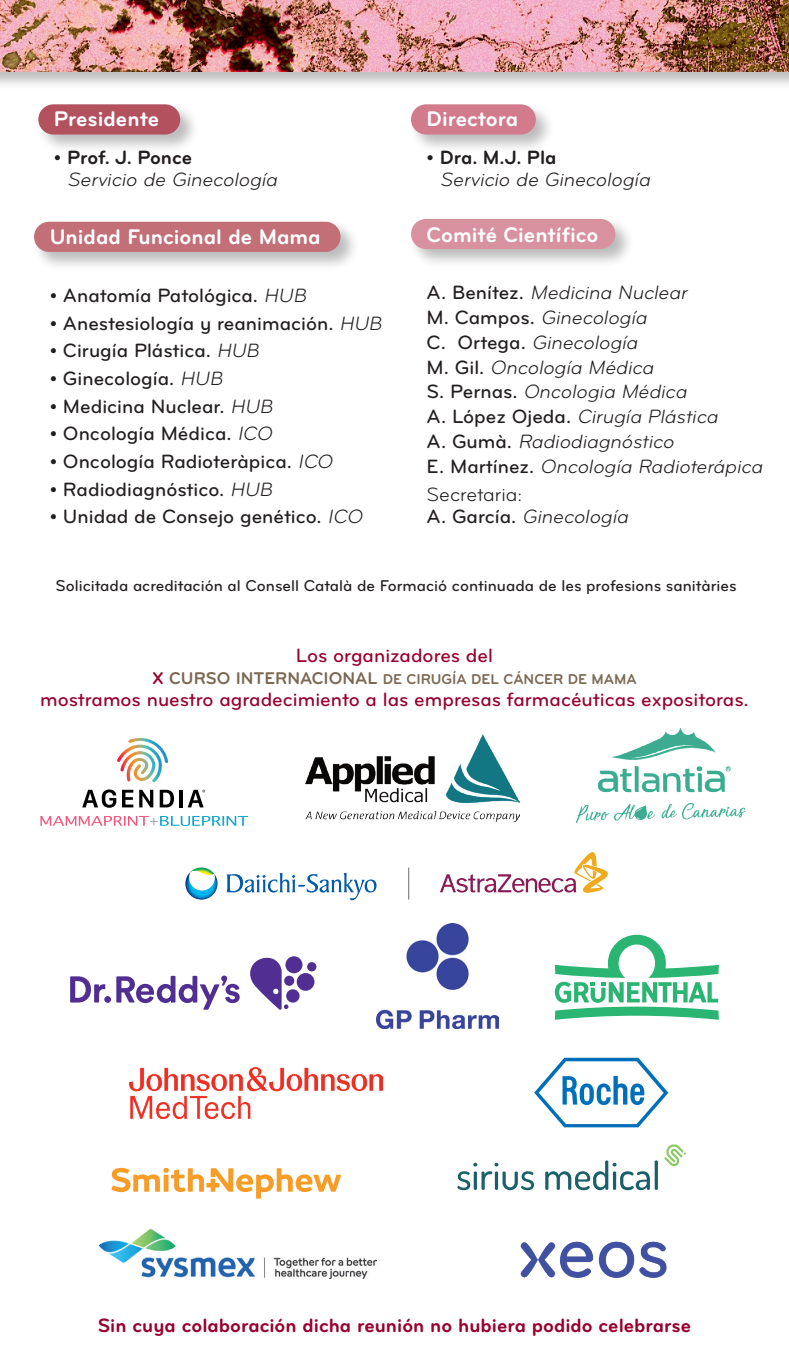
<style>
.page{position:relative;width:789px;height:1361px;background:#fff}
.page>*{position:absolute;margin:0;border:0;box-sizing:border-box;transform-origin:0 0}
.t1{font:22px "Bryant Bold Alt No 1";color:#fff}
.t2{font:italic 20px/24.8px "Bryant Regular Alt No 1";color:#231f20}
.t3{font:20px "Bryant Medium Alt No 1";color:#231f20}
.t4{font:20px "Bryant Medium Alt No 1";color:#98012d}
.t5{font:20px "Bryant Bold Alt No 1";color:#98012d}
.t6{font:20px/22px "Bryant Regular Alt No 1";color:#231f20}
.t7{font:20px "Bryant Bold Alt No 1";color:#231f20}
.t8{font:16.2px "Bryant Medium Alt No 1";color:#231f20}
.t9{font:14.8px "Bryant Bold Alt No 1";color:#7c6954}
.s1{font-family:"Bryant Bold Alt No 1"}
.s2{font-family:"Bryant Regular Alt No 1";font-style:italic}
.s3{font-family:"Bryant Medium Alt No 1";font-style:normal}
.s4{font-family:"Bryant Medium Alt No 1"}
.s5{font-style:italic}
.s6{font-size:17.6px;color:#98012d}
.s7{font-size:17.6px}
</style>
<div class="page">
<div style="left:0;top:0;width:788px;height:91px;background:#231f20;opacity:.3"></div>
<img style="left:0;top:0;width:788px;height:72px">
<div style="left:36px;top:102px;width:163px;height:52px;background:#231f20;opacity:.3"></div>
<div style="left:38px;top:104px;width:142px;height:31px;background:#b4515f;border-radius:15px"></div>
<div style="left:32px;top:219px;width:327px;height:52px;background:#231f20;opacity:.3"></div>
<div style="left:34px;top:222px;width:306px;height:30px;background:#c26f77;border-radius:15px"></div>
<div style="left:409px;top:102px;width:145px;height:52px;background:#231f20;opacity:.3"></div>
<div style="left:411px;top:104px;width:124px;height:31px;background:#d17b8c;border-radius:15px"></div>
<div style="left:409px;top:216px;width:224px;height:52px;background:#231f20;opacity:.3"></div>
<div style="left:411px;top:219px;width:204px;height:30px;background:#d8929f;border-radius:15px"></div>
<svg style="left:664px;top:1144px;width:21px;height:22px"></svg>
<svg style="left:457px;top:1162px;width:76px;height:28px"></svg>
<svg style="left:545px;top:1160px;width:112px;height:30px"></svg>
<svg style="left:111px;top:1168px;width:230px;height:30px"></svg>
<svg style="left:185px;top:852px;width:423px;height:49px"></svg>
<hr style="left:408px;top:867px;width:1px;height:32px;background:#6c6d70">
<img style="left:99px;top:1229px;width:277px;height:49px">
<img style="left:520px;top:1241px;width:146px;height:37px">
<svg style="left:534px;top:1058px;width:134px;height:69px"></svg>
<img style="left:129px;top:1068px;width:253px;height:51px">
<div style="left:284px;top:975px;width:10px;height:11px;background:#502e92;border-radius:50%"></div>
<div style="left:285px;top:956px;width:17px;height:17px;background:#502e92;border-radius:50%"></div>
<div style="left:307px;top:962px;width:9px;height:9px;background:#502e92;border-radius:50%"></div>
<div style="left:296px;top:973px;width:18px;height:18px;background:#502e92;border-radius:50%"></div>
<div style="left:286px;top:989px;width:13px;height:13px;background:#502e92;border-radius:50%"></div>
<svg style="left:250px;top:957px;width:38px;height:52px"></svg>
<svg style="left:116px;top:975px;width:123px;height:34px"></svg>
<div style="left:104px;top:996px;width:7px;height:7px;background:#502e92;border-radius:50%"></div>
<svg style="left:70px;top:976px;width:35px;height:26px"></svg>
<img style="left:376px;top:923px;width:121px;height:105px">
<svg style="left:554px;top:935px;width:164px;height:85px"></svg>
<svg style="left:82px;top:789px;width:34px;height:19px"></svg>
<svg style="left:122px;top:790px;width:11px;height:17px"></svg>
<svg style="left:139px;top:790px;width:14px;height:17px"></svg>
<svg style="left:160px;top:790px;width:14px;height:17px"></svg>
<hr style="left:179px;top:790px;width:4px;height:17px;background:#000001">
<svg style="left:188px;top:790px;width:17px;height:17px"></svg>
<svg style="left:117px;top:738px;width:51px;height:44px"></svg>
<svg style="left:40px;top:816px;width:208px;height:10px"></svg>
<img style="left:305px;top:735px;width:214px;height:86px">
<img style="left:576px;top:727px;width:170px;height:96px">
<p class="t1" style="left:54px;top:107px;width:107px">Presidente</p>
<p class="t7" style="left:54px;top:147px;width:140px">• Prof. J. Ponce</p>
<p class="t2" style="left:67px;top:168px;width:215px">Servicio de Ginecología</p>
<p class="t1" style="left:50px;top:225px;width:272px">Unidad Funcional de Mama</p>
<p class="t3" style="left:50px;top:285px;width:261px"><span class="s1">•</span> Anatomía Patológica. <span class="s2">HUB</span></p>
<p class="t3" style="left:50px;top:312px;width:337px"><span class="s1">•</span> Anestesiología y reanimación. <span class="s2">HUB</span></p>
<p class="t3" style="left:50px;top:340px;width:214px"><span class="s1">•</span> Cirugía Plástica. <span class="s2">HUB</span></p>
<p class="t3" style="left:50px;top:368px;width:178px"><span class="s1">•</span> Ginecología. <span class="s2">HUB</span></p>
<p class="t3" style="left:50px;top:395px;width:228px"><span class="s1">•</span> Medicina Nuclear. <span class="s2">HUB</span></p>
<p class="t3" style="left:50px;top:423px;width:228px"><span class="s1">•</span> Oncología Médica. <span class="s2">ICO</span></p>
<p class="t3" style="left:50px;top:451px;width:288px"><span class="s1">•</span> Oncología Radioteràpica. <span class="s2">ICO</span></p>
<p class="t3" style="left:50px;top:478px;width:228px"><span class="s1">•</span> Radiodiagnóstico. <span class="s2">HUB</span></p>
<p class="t3" style="left:50px;top:506px;width:318px"><span class="s1">•</span> Unidad de Consejo genético. <span class="s2">ICO</span></p>
<p class="t1" style="left:426px;top:107px;width:93px">Directora</p>
<p class="t7" style="left:426px;top:147px;width:131px">• Dra. M.J. Pla</p>
<p class="t2" style="left:439px;top:168px;width:215px">Servicio de Ginecología</p>
<p class="t1" style="left:426px;top:223px;width:173px">Comité Científico</p>
<p class="t2" style="left:426px;top:281px;width:341px"><span class="s3">A . B e n íte z .</span> Medicina Nuclear<br><span class="s3">M . C a m p o s .</span> Ginecología<br><span class="s3">C . O rte g a .</span> Ginecología<br><span class="s3">M . G i l .</span> Oncología Médica<br><span class="s3">S . Pe r n a s .</span> Oncologia Médica<br><span class="s3">A . Ló p e z Oj e d a .</span> Cirugía Plástica<br><span class="s3">A . G u m à .</span> Radiodiagnóstico<br><span class="s3">E . M a rt í n e z .</span> Oncología Radioterápica</p>
<p class="t6" style="left:426px;top:483px;width:207px">Secretaria:<br><span class="s4">A . G a rc í a .</span> <span class="s5">Ginecología</span></p>
<p class="t8" style="left:55px;top:577px;width:682px">Solicitada acreditación al Consell Català de Formació continuada de les profesions sanitàries</p>
<p class="t4" style="left:296px;top:644px;width:198px">Los organizadores del</p>
<p class="t9" style="left:152px;top:671px;width:485px"><span class="s6">X</span> <span class="s7">CURSO INTERNACIONAL</span> DE CIRUGÍA DEL CÁNCER DE MAMA</p>
<p class="t4" style="left:40px;top:688px;width:709px">mostramos nuestro agradecimiento a las empresas farmacéuticas expositoras.</p>
<p class="t5" style="left:98px;top:1315px;width:594px">Sin cuya colaboración dicha reunión no hubiera podido celebrarse</p>
</div>
